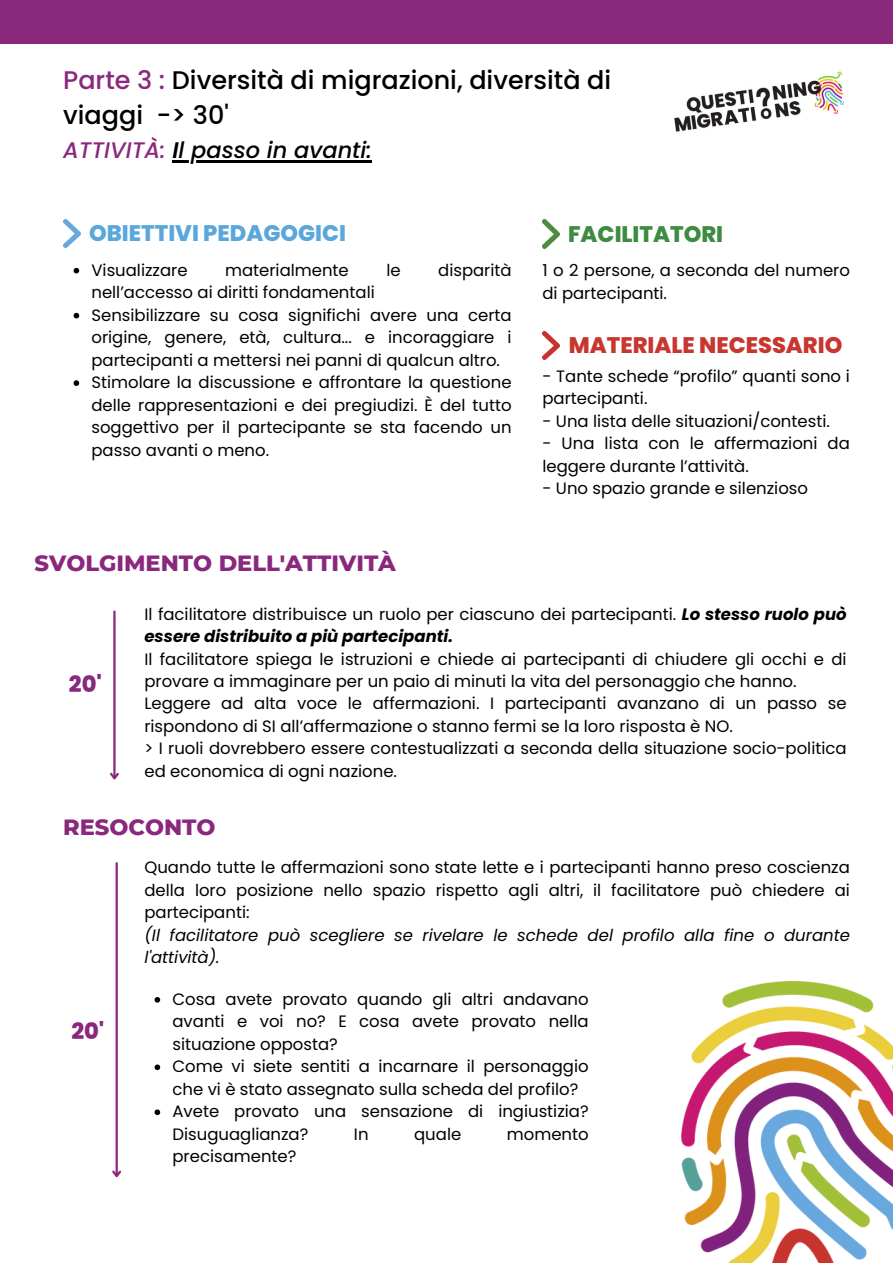
<style>
.page{position:relative;width:893px;height:1264px;background:#fff}
.page>*{position:absolute;margin:0;border:0;box-sizing:border-box;transform-origin:0 0}
.t1{font:500 25.5px/34.8px "Poppins";color:#000}
.t2{font:800 22.5px "Montserrat";color:#89287d}
.t3{font:italic 500 22.5px "Poppins";color:#000}
.t4{font:800 22.5px "Poppins";color:#5aa7dc}
.t5{font:800 22.5px "Poppins";color:#c7362f}
.t6{font:800 22.5px "Poppins";color:#3e8b41}
.t7{font:800 22.5px "Poppins";color:#89287d}
.t8{font:16.5px/22.5px "Poppins";color:#000}
.t9{font:italic 16.5px/22.5px "Poppins";color:#000}
.s1{color:#89287d}
.s2{font-weight:600}
.s3{font-weight:700;font-style:italic}
</style>
<div class="page">
<img style="left:542px;top:220px;width:17px;height:28px">
<img style="left:64px;top:219px;width:17px;height:29px">
<img style="left:542px;top:331px;width:17px;height:29px">
<img style="left:681px;top:981px;width:211px;height:281px">
<svg style="left:74px;top:268px;width:5px;height:5px"></svg>
<svg style="left:74px;top:313px;width:5px;height:5px"></svg>
<svg style="left:74px;top:380px;width:5px;height:6px"></svg>
<img style="left:674px;top:71px;width:170px;height:61px">
<hr style="left:113px;top:610px;width:3px;height:168px;background:#89287d">
<svg style="left:110px;top:770px;width:9px;height:10px"></svg>
<svg style="left:172px;top:160px;width:6px;height:3px"></svg>
<hr style="left:178px;top:160px;width:194px;height:3px;background:#000">
<svg style="left:154px;top:997px;width:6px;height:5px"></svg>
<svg style="left:154px;top:1064px;width:6px;height:6px"></svg>
<svg style="left:154px;top:1109px;width:6px;height:6px"></svg>
<hr style="left:116px;top:862px;width:2px;height:314px;background:#89287d">
<svg style="left:112px;top:1168px;width:10px;height:10px"></svg>
<div style="left:0;top:0;width:892px;height:44px;background:#89287d"></div>
<p class="t1" style="left:63px;top:62px;width:549px"><span class="s1">Parte 3 :</span> Diversità di migrazioni, diversità di viaggi -&gt; 30'</p>
<p class="t3" style="left:63px;top:134px;width:310px"><span class="s1">ATTIVITÀ:</span> <span class="s2">I</span>l passo in avanti:</p>
<p class="t4" style="left:89px;top:218px;width:258px">OBIETTIVI PEDAGOGICI</p>
<p class="t6" style="left:568px;top:218px;width:157px">FACILITATORI</p>
<p class="t8" style="left:542px;top:259px;width:309px">1 o 2 persone, a seconda del numero di partecipanti.</p>
<p class="t5" style="left:568px;top:330px;width:275px">MATERIALE NECESSARIO</p>
<p class="t8" style="left:542px;top:365px;width:309px">- Tante schede “profilo” quanti sono i partecipanti.</p>
<p class="t8" style="left:542px;top:410px;width:289px">- Una lista delle situazioni/contesti.</p>
<p class="t8" style="left:542px;top:432px;width:309px">- Una lista con le affermazioni da leggere durante l’attività.</p>
<p class="t8" style="left:542px;top:477px;width:267px">- Uno spazio grande e silenzioso</p>
<p class="t8" style="left:91px;top:259px;width:98px">Visualizzare</p>
<p class="t8" style="left:225px;top:259px;width:125px">materialmente</p>
<p class="t8" style="left:386px;top:259px;width:16px">le</p>
<p class="t8" style="left:438px;top:259px;width:75px">disparità</p>
<p class="t8" style="left:91px;top:281px;width:285px">nell’accesso ai diritti fondamentali</p>
<p class="t8" style="left:91px;top:304px;width:421px;text-align:justify">Sensibilizzare su cosa significhi avere una certa origine, genere, età, cultura... e incoraggiare i partecipanti a mettersi nei panni di qualcun altro.</p>
<p class="t8" style="left:91px;top:371px;width:421px;text-align:justify">Stimolare la discussione e affrontare la questione delle rappresentazioni e dei pregiudizi. È del tutto soggettivo per il partecipante se sta facendo un passo avanti o meno.</p>
<p class="t2" style="left:35px;top:549px;width:363px">SVOLGIMENTO DELL'ATTIVITÀ</p>
<p class="t7" style="left:69px;top:668px;width:35px">20'</p>
<p class="t8" style="left:144px;top:602px;width:703px">Il facilitatore distribuisce un ruolo per ciascuno dei partecipanti. <span class="s3">Lo stesso ruolo può essere distribuito a più partecipanti.</span></p>
<p class="t8" style="left:144px;top:647px;width:703px">Il facilitatore spiega le istruzioni e chiede ai partecipanti di chiudere gli occhi e di provare a immaginare per un paio di minuti la vita del personaggio che hanno.</p>
<p class="t8" style="left:144px;top:692px;width:703px">Leggere ad alta voce le affermazioni. I partecipanti avanzano di un passo se rispondono di SI all’affermazione o stanno fermi se la loro risposta è NO.</p>
<p class="t8" style="left:144px;top:737px;width:703px">&gt; I ruoli dovrebbero essere contestualizzati a seconda della situazione socio-politica ed economica di ogni nazione.</p>
<p class="t2" style="left:63px;top:813px;width:154px">RESOCONTO</p>
<p class="t8" style="left:144px;top:856px;width:707px;text-align:justify">Quando tutte le affermazioni sono state lette e i partecipanti hanno preso coscienza della loro posizione nello spazio rispetto agli altri, il facilitatore può chiedere ai partecipanti:</p>
<p class="t9" style="left:144px;top:923px;width:707px">(Il facilitatore può scegliere se rivelare le schede del profilo alla fine o durante l'attività).</p>
<p class="t7" style="left:71px;top:1015px;width:35px">20'</p>
<p class="t8" style="left:172px;top:987px;width:417px;text-align:justify">Cosa avete provato quando gli altri andavano avanti e voi no? E cosa avete provato nella situazione opposta?</p>
<p class="t8" style="left:172px;top:1055px;width:417px">Come vi siete sentiti a incarnare il personaggio che vi è stato assegnato sulla scheda del profilo?</p>
<p class="t8" style="left:172px;top:1100px;width:417px">Avete provato una sensazione di ingiustizia?<br>Disuguaglianza?</p>
<p class="t8" style="left:354px;top:1122px;width:16px">In</p>
<p class="t8" style="left:414px;top:1122px;width:49px">quale</p>
<p class="t8" style="left:507px;top:1122px;width:83px">momento</p>
<p class="t8" style="left:172px;top:1145px;width:125px">precisamente?</p>
</div>
